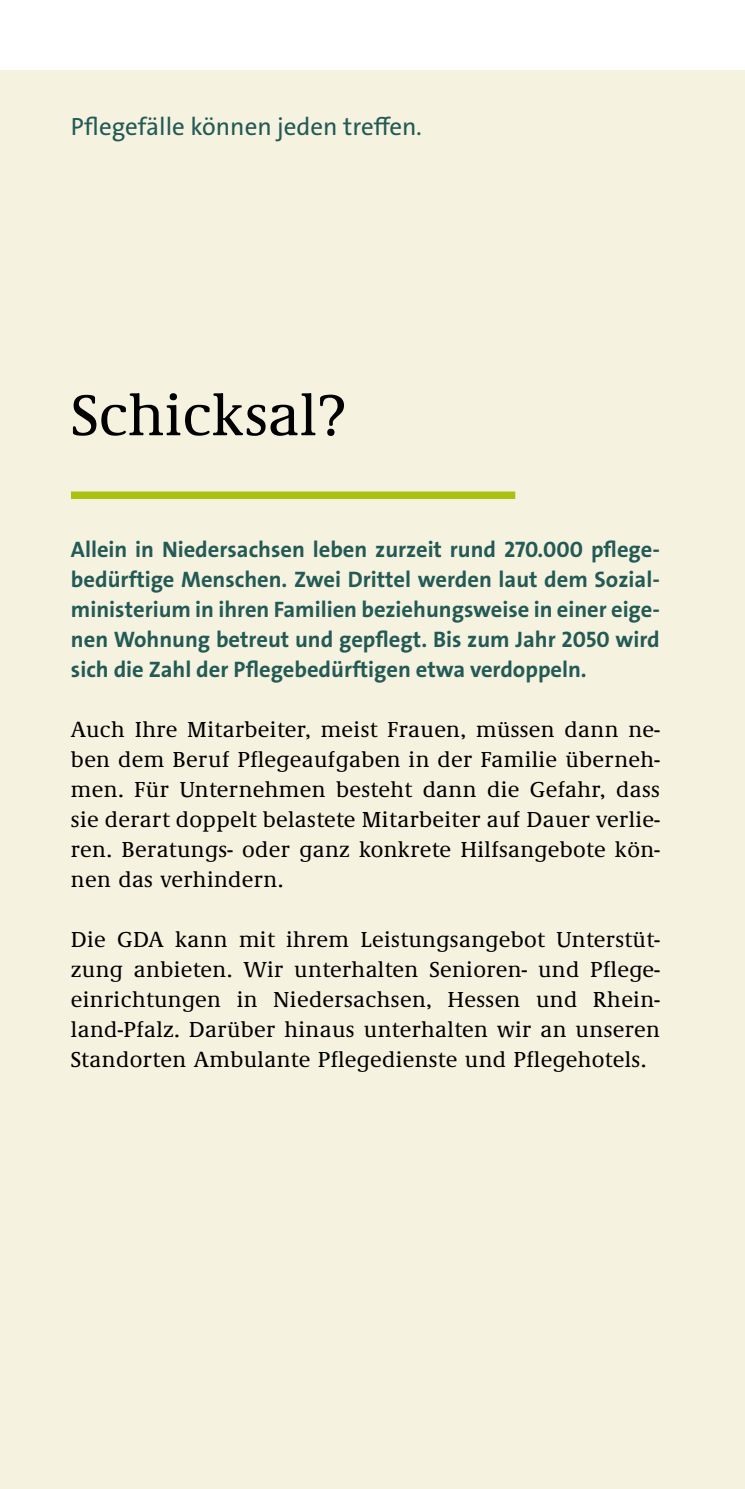
<style>
.page{position:relative;width:745px;height:1489px;background:#fff}
.page>*{position:absolute;margin:0;border:0;box-sizing:border-box;transform-origin:0 0}
.t1{font:500 60px "Demos";color:#000}
.t2{font:25px "The Sans LP5 Plain";color:#235a55}
.t3{font:500 22.5px/30px "Demos";letter-spacing:.015em;color:#000;text-align:justify}
.t4{font:22.5px/30px "The Sans LP7 Bld";color:#235a55;text-align:justify}
</style>
<div class="page">
<div style="left:0;top:71px;width:744px;height:1417px;background:#f5f2e0"></div>
<div style="left:71px;top:491px;width:444px;height:8px;background:#a9c210"></div>
<p class="t2" style="left:71px;top:111px;width:352px">Pflegefälle können jeden treffen.</p>
<h1 class="t1" style="left:71px;top:383px;width:276px">Schicksal?</h1>
<p class="t4" style="left:71px;top:534px;width:590px">Allein in Niedersachsen leben zurzeit rund 270.000 pflege&shy;bedürftige Menschen. Zwei Drittel werden laut dem Sozial&shy;ministerium in ihren Familien beziehungsweise in einer eige&shy;nen Wohnung betreut und gepflegt. Bis zum Jahr 2050 wird sich die Zahl der Pflegebedürftigen etwa verdoppeln.</p>
<p class="t3" style="left:71px;top:715px;width:590px">Auch Ihre Mitarbeiter, meist Frauen, müssen dann ne&shy;ben dem Beruf Pflegeaufgaben in der Familie überneh&shy;men. Für Unternehmen besteht dann die Gefahr, dass sie derart doppelt belastete Mitarbeiter auf Dauer verlie&shy;ren. Beratungs- oder ganz konkrete Hilfsangebote kön&shy;nen das verhindern.</p>
<p class="t3" style="left:71px;top:925px;width:590px">Die GDA kann mit ihrem Leistungsangebot Unterstüt&shy;zung anbieten. Wir unterhalten Senioren- und Pflege&shy;einrichtungen in Niedersachsen, Hessen und Rhein&shy;land-Pfalz. Darüber hinaus unterhalten wir an unseren Standorten Ambulante Pflegedienste und Pflegehotels.</p>
</div>
